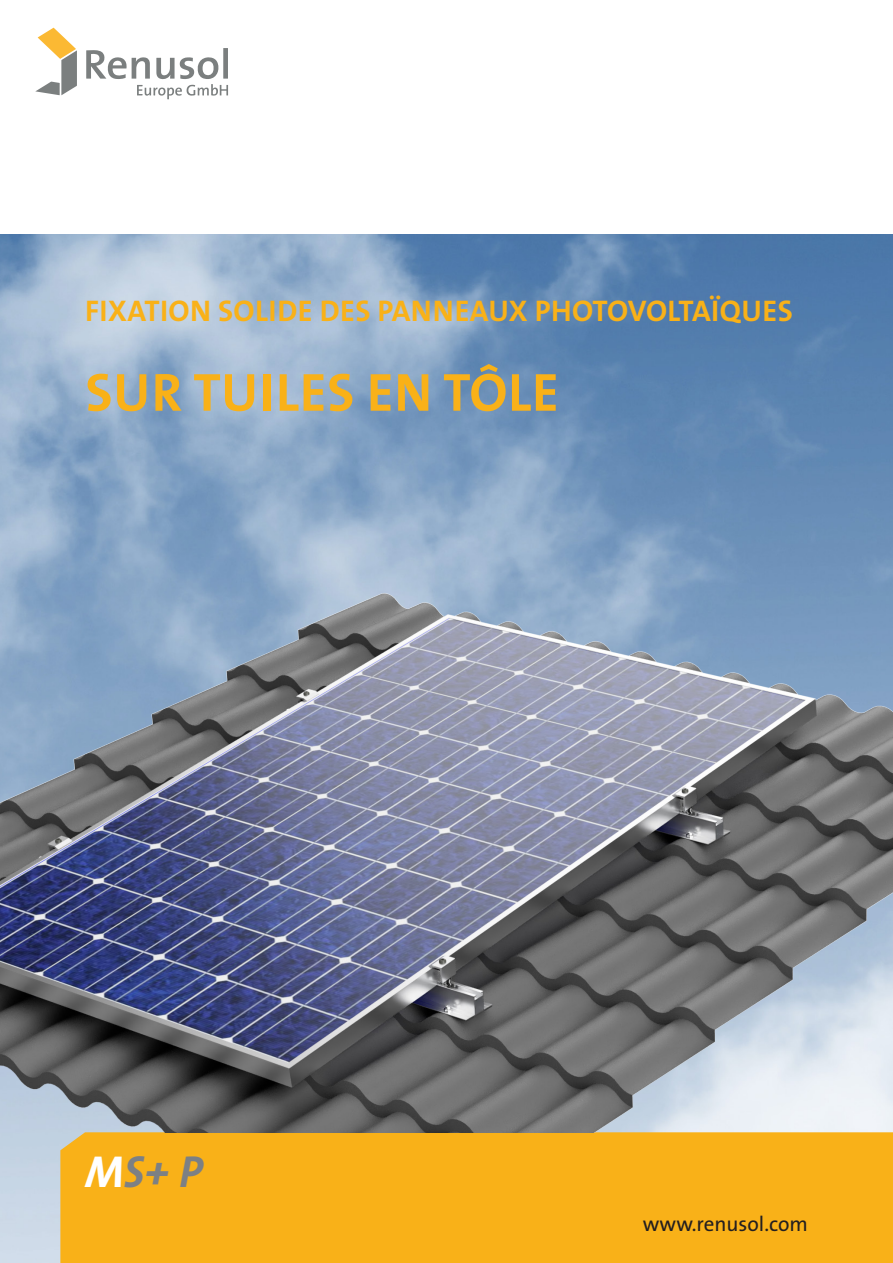
<style>
.page{position:relative;width:893px;height:1263px;background:#fff}
.page>*{position:absolute;margin:0;border:0;box-sizing:border-box;transform-origin:0 0}
.t1{font:700 54px "The Sans B W7";letter-spacing:.015em;color:#f9b118}
.t2{font:italic 700 45px "The Sans B W7";color:#7c8084}
.t3{font:700 30px "The Sans B W7";letter-spacing:.015em;color:#f9b118}
.t4{font:21px "The Sans B W5 Plain";color:#231f20}
.s1{color:#fff}
</style>
<div class="page">
<img style="left:0;top:234px;width:893px;height:1029px">
<div style="left:60px;top:1132px;width:833px;height:131px;background:#f9b118"></div>
<svg style="left:35px;top:28px;width:42px;height:67px"></svg>
<svg style="left:86px;top:48px;width:142px;height:51px"></svg>
<img style="left:0;top:464px;width:893px;height:668px">
<p class="t3" style="left:85px;top:291px;width:709px">FIXATION SOLIDE DES PANNEAUX PHOTOVOLTAÏQUES</p>
<h1 class="t1" style="left:85px;top:358px;width:475px">SUR TUILES EN TÔLE</h1>
<h2 class="t2" style="left:85px;top:1144px;width:119px"><span class="s1">M</span>S+ P</h2>
<p class="t4" style="left:643px;top:1210px;width:167px">www.renusol.com</p>
</div>
